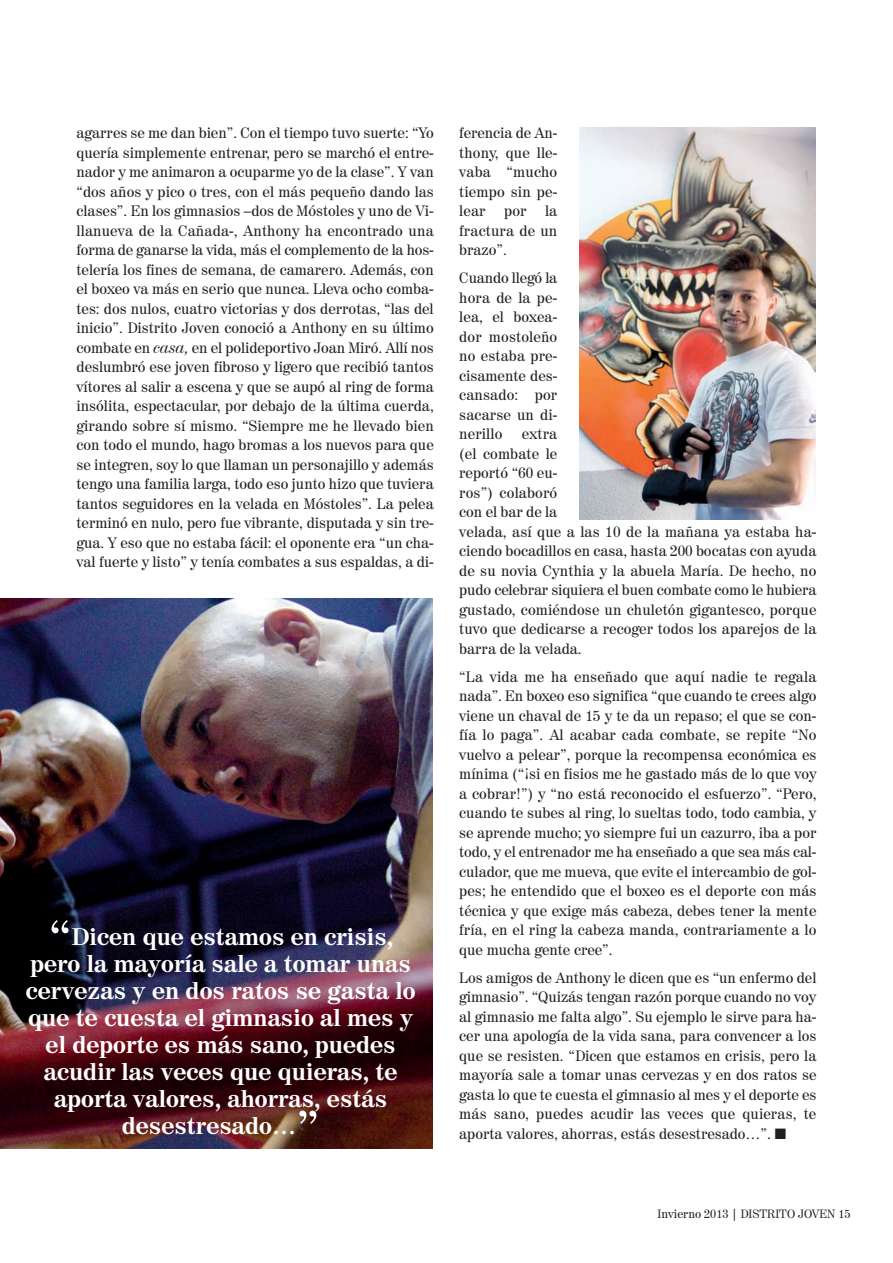
<style>
.page{position:relative;width:893px;height:1263px;background:#fff}
.page>*{position:absolute;margin:0;border:0;box-sizing:border-box;transform-origin:0 0}
.t1{font:54px "Century 725 BT";color:#fff}
.t2{font:700 24px "Century 725 BT";color:#fff}
.t3{font:15px/19.5px "Century 725 BT";letter-spacing:.005em;color:#231f20;text-align:justify}
.t4{font:12px "Century 725 BT";color:#231f20}
.s1{font-style:italic}
</style>
<div class="page">
<img style="left:580px;top:128px;width:236px;height:391px">
<img style="left:0;top:598px;width:432px;height:550px">
<p class="t3" style="left:77px;top:125px;width:359px">agarres se me dan bien”. Con el tiempo tuvo suerte: “Yo quería simplemente entrenar, pero se marchó el entre&shy;nador y me animaron a ocuparme yo de la clase”. Y van “dos años y pico o tres, con el más pequeño dando las clases”. En los gimnasios –dos de Móstoles y uno de Vi&shy;llanueva de la Cañada-, Anthony ha encontrado una forma de ganarse la vida, más el complemento de la hos&shy;telería los fines de semana, de camarero. Además, con el boxeo va más en serio que nunca. Lleva ocho comba&shy;tes: dos nulos, cuatro victorias y dos derrotas, “las del inicio”. Distrito Joven conoció a Anthony en su último combate en <span class="s1">casa,</span> en el polideportivo Joan Miró. Allí nos deslumbró ese joven fibroso y ligero que recibió tantos vítores al salir a escena y que se aupó al ring de forma insólita, espectacular, por debajo de la última cuerda, girando sobre sí mismo. “Siempre me he llevado bien con todo el mundo, hago bromas a los nuevos para que se integren, soy lo que llaman un personajillo y además tengo una familia larga, todo eso junto hizo que tuviera tantos seguidores en la velada en Móstoles”. La pelea terminó en nulo, pero fue vibrante, disputada y sin tre&shy;gua. Y eso que no estaba fácil: el oponente era “un cha&shy;val fuerte y listo” y tenía combates a sus espaldas, a di-</p>
<p class="t3" style="left:459px;top:125px;width:100px">ferencia de An&shy;thony, que lle&shy;vaba “mucho tiempo sin pe&shy;lear por la fractura de un brazo”.</p>
<p class="t3" style="left:459px;top:270px;width:100px">Cuando llegó la hora de la pe&shy;lea, el boxea&shy;dor mostoleño no estaba pre&shy;cisamente des&shy;cansado: por sacarse un di&shy;nerillo</p>
<p class="t3" style="left:459px;top:426px;width:359px;text-align:left;text-indent:62px">extra<br>(el combate le<br>reportó “60 eu-<br>ros”) colaboró<br>con el bar de la<br>velada, así que a las 10 de la mañana ya estaba ha&shy;ciendo bocadillos en casa, hasta 200 bocatas con ayuda de su novia Cynthia y la abuela María. De hecho, no pudo celebrar siquiera el buen combate como le hubiera gustado, comiéndose un chuletón gigantesco, porque tuvo que dedicarse a recoger todos los aparejos de la barra de la velada.</p>
<p class="t3" style="left:459px;top:668px;width:359px">“La vida me ha enseñado que aquí nadie te regala nada”. En boxeo eso significa “que cuando te crees algo viene un chaval de 15 y te da un repaso; el que se con&shy;fía lo paga”. Al acabar cada combate, se repite “No vuelvo a pelear”, porque la recompensa económica es mínima (“¡si en fisios me he gastado más de lo que voy a cobrar!”) y “no está reconocido el esfuerzo”. “Pero, cuando te subes al ring, lo sueltas todo, todo cambia, y se aprende mucho; yo siempre fui un cazurro, iba a por todo, y el entrenador me ha enseñado a que sea más cal&shy;culador, que me mueva, que evite el intercambio de gol&shy;pes; he entendido que el boxeo es el deporte con más técnica y que exige más cabeza, debes tener la mente fría, en el ring la cabeza manda, contrariamente a lo que mucha gente cree”.</p>
<p class="t3" style="left:459px;top:969px;width:359px">Los amigos de Anthony le dicen que es “un enfermo del gimnasio”. “Quizás tengan razón porque cuando no voy al gimnasio me falta algo”. Su ejemplo le sirve para ha&shy;cer una apología de la vida sana, para convencer a los que se resisten. “Dicen que estamos en crisis, pero la mayoría sale a tomar unas cervezas y en dos ratos se gasta lo que te cuesta el gimnasio al mes y el deporte es más sano, puedes acudir las veces que quieras, te aporta valores, ahorras, estás desestresado…”. ■</p>
<h1 class="t1" style="left:48px;top:921px;width:25px">“</h1>
<h2 class="t2" style="left:72px;top:928px;width:323px">Dicen que estamos en crisis,</h2>
<h2 class="t2" style="left:30px;top:955px;width:382px">pero la mayoría sale a tomar unas</h2>
<h2 class="t2" style="left:26px;top:982px;width:391px">cervezas y en dos ratos se gasta lo</h2>
<h2 class="t2" style="left:28px;top:1009px;width:386px">que te cuesta el gimnasio al mes y</h2>
<h2 class="t2" style="left:46px;top:1036px;width:352px">el deporte es más sano, puedes</h2>
<h2 class="t2" style="left:44px;top:1063px;width:355px">acudir las veces que quieras, te</h2>
<h2 class="t2" style="left:54px;top:1090px;width:335px">aporta valores, ahorras, estás</h2>
<h2 class="t2" style="left:122px;top:1117px;width:176px">desestresado…</h2>
<h1 class="t1" style="left:296px;top:1111px;width:25px">”</h1>
<p class="t4" style="left:658px;top:1209px;width:194px">Invierno 2013 | DISTRITO JOVEN 15</p>
</div>
